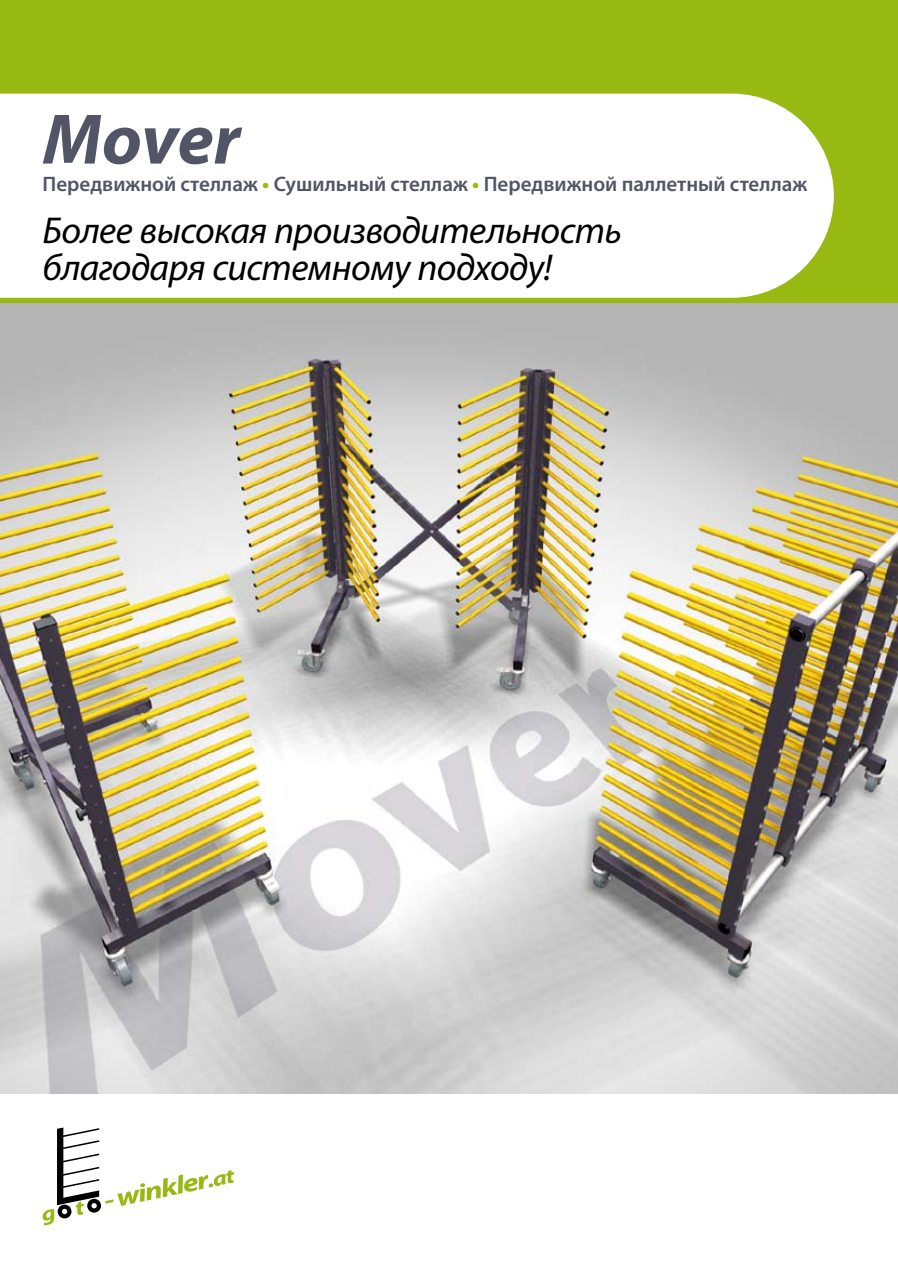
<style>
.page{position:relative;width:898px;height:1272px;background:#fff}
.page>*{position:absolute;margin:0;border:0;box-sizing:border-box;transform-origin:0 0}
.t1{font:italic 700 72px "Myriad Pro";letter-spacing:-.005em;color:#515565}
.t2{font:italic 37.5px/37.5px "Myriad Pro";letter-spacing:-.015em;color:#000}
.t3{font:600 21px "Myriad Pro";color:#515565}
.s1{font-weight:700;color:#97b911}
</style>
<div class="page">
<img style="left:0;top:302px;width:897px;height:791px">
<div style="left:0;top:0;width:897px;height:302px;background:#97b911"></div>
<div style="left:0;top:94px;width:833px;height:204px;background:#fff"></div>
<svg style="left:42px;top:1127px;width:192px;height:98px"></svg>
<h1 class="t1" style="left:43px;top:92px;width:199px">Mover</h1>
<p class="t3" style="left:43px;top:170px;width:766px">Передвижной стеллаж <span class="s1">•</span> Сушильный стеллаж <span class="s1">•</span> Передвижной паллетный стеллаж</p>
<h2 class="t2" style="left:43px;top:211px;width:580px">Более высокая производительность благодаря системному подходу!</h2>
</div>
